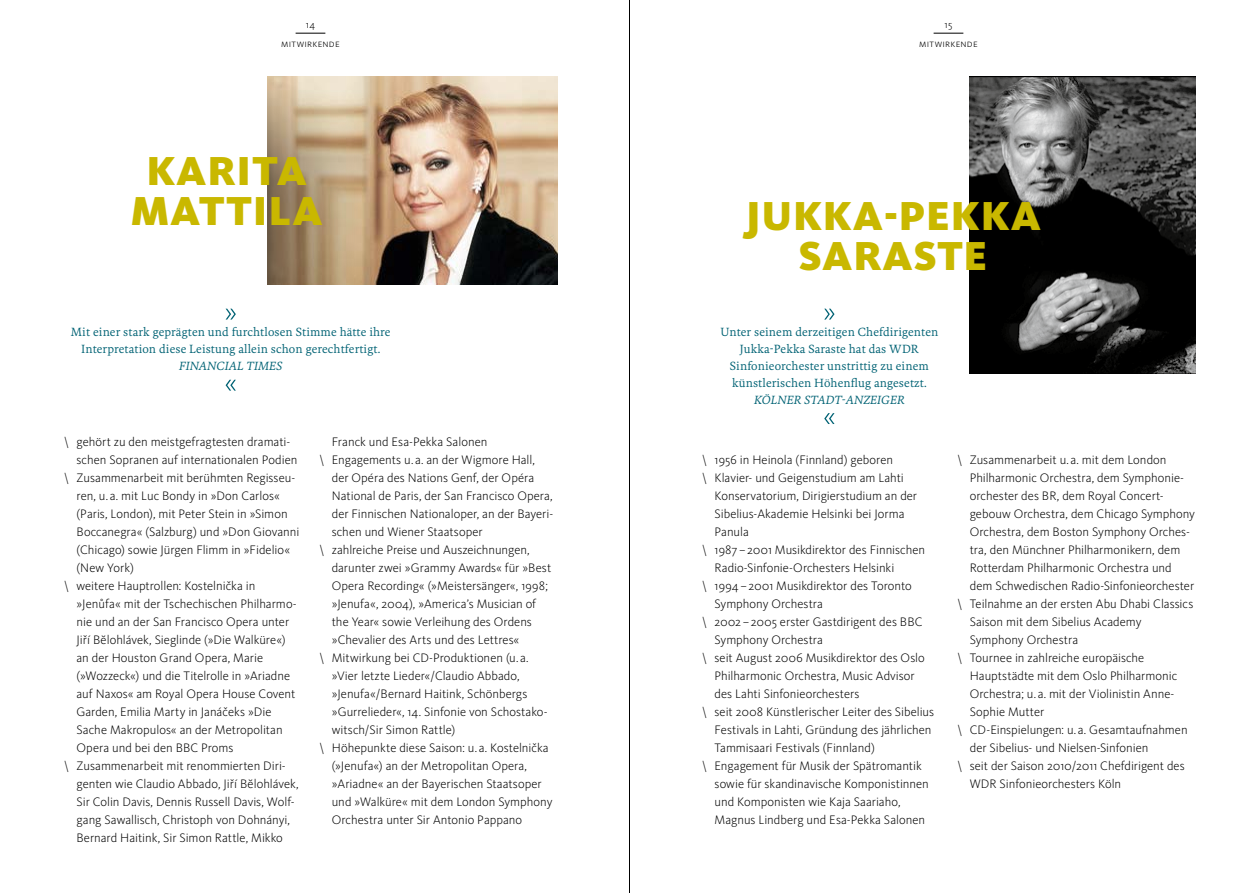
<style>
.page{position:relative;width:1259px;height:893px;background:#fff}
.page>*{position:absolute;margin:0;border:0;box-sizing:border-box;transform-origin:0 0}
.WSO___DIN_A5___Innen{font:900 42px/39.9px "WDR Sans";letter-spacing:.02em;color:#c9b800;text-align:center}
.t1{font:300 12.75px/18px "WDR Sans";color:#000}
.WSO___DIN_A5___Innen-2{font:12px/17px "WDR Serif";letter-spacing:.01em;color:#006274;text-align:center}
.t2{font:italic 12px "WDR Serif";letter-spacing:.01em;color:#006274}
.t3{font:300 10.5px "WDR Sans";letter-spacing:.03em;color:#000}
</style>
<div class="page">
<img style="left:358px;top:77px;width:199px;height:208px">
<svg style="left:268px;top:77px;width:90px;height:208px;background:#b49e7f"></svg>
<hr style="left:933px;top:33px;width:30px;height:1px;background:#000">
<svg style="left:296px;top:33px;width:29px;height:1px"></svg>
<svg style="left:226px;top:309px;width:10px;height:11px"></svg>
<svg style="left:226px;top:380px;width:10px;height:11px"></svg>
<img style="left:969px;top:77px;width:226px;height:297px">
<svg style="left:824px;top:309px;width:10px;height:11px"></svg>
<svg style="left:824px;top:413px;width:10px;height:11px"></svg>
<hr style="left:629px;top:0;width:1px;height:893px;background:#000">
<p class="t3" style="left:306px;top:18px;width:11px">14</p>
<p class="t3" style="left:944px;top:18px;width:9px">15</p>
<p class="t3" style="left:281px;top:37px;width:60px">mitwirkende</p>
<p class="t3" style="left:919px;top:37px;width:60px">mitwirkende</p>
<p class="WSO___DIN_A5___Innen" style="left:131px;top:151px;width:193px">KARITA<br>MATTILA</p>
<p class="WSO___DIN_A5___Innen-2" style="left:71px;top:324px;width:321px">Mit einer stark geprägten und furchtlosen Stimme hätte ihre<br>Interpretation diese Leistung allein schon gerechtfertigt.</p>
<p class="t2" style="left:179px;top:359px;width:105px">FINANCIAL TIMES</p>
<p class="t1" style="left:77px;top:432px;width:222px;text-indent:-13px">\ gehört zu den meistgefragtesten dramati&shy;schen Sopranen auf internationalen Podien</p>
<p class="t1" style="left:77px;top:468px;width:224px;text-indent:-13px">\ Zusammenarbeit mit berühmten Regisseu&shy;ren, u. a. mit Luc Bondy in »Don Carlos« (Paris, London), mit Peter Stein in »Simon Boccanegra« (Salzburg) und »Don Giovanni (Chicago) sowie Jürgen Flimm in »Fidelio« (New York)</p>
<p class="t1" style="left:77px;top:576px;width:222px;text-indent:-13px">\ weitere Hauptrollen: Kostelnička in »Jenůfa« mit der Tschechischen Philharmo&shy;nie und an der San Francisco Opera unter Jiří Bĕlohlávek, Sieglinde (»Die Walküre«) an der Houston Grand Opera, Marie (»Wozzeck«) und die Titelrolle in »Ariadne auf Naxos« am Royal Opera House Covent Garden, Emilia Marty in Janáčeks »Die Sache Makropulos« an der Metropolitan Opera und bei den BBC Proms</p>
<p class="t1" style="left:77px;top:756px;width:224px;text-indent:-13px">\ Zusammenarbeit mit renommierten Diri&shy;genten wie Claudio Abbado, Jiří Bĕlohlávek, Sir Colin Davis, Dennis Russell Davis, Wolf&shy;gang Sawallisch, Christoph von Dohnányi, Bernard Haitink, Sir Simon Rattle, Mikko</p>
<p class="t1" style="left:332px;top:432px;width:157px">Franck und Esa-Pekka Salonen</p>
<p class="t1" style="left:332px;top:450px;width:223px;text-indent:-13px">\ Engagements u. a. an der Wigmore Hall, der Opéra des Nations Genf, der Opéra National de Paris, der San Francisco Opera, der Finnischen Nationaloper, an der Bayeri&shy;schen und Wiener Staatsoper</p>
<p class="t1" style="left:332px;top:540px;width:221px;text-indent:-13px">\ zahlreiche Preise und Auszeichnungen, darunter zwei »Grammy Awards« für »Best Opera Recording« (»Meistersänger«, 1998; »Jenufa«, 2004), »America’s Musician of the Year« sowie Verleihung des Ordens »Chevalier des Arts und des Lettres«</p>
<p class="t1" style="left:332px;top:648px;width:217px;text-indent:-13px">\ Mitwirkung bei CD-Produktionen (u. a. »Vier letzte Lieder«/Claudio Abbado, »Jenufa«/Bernard Haitink, Schönbergs »Gurrelieder«, 14. Sinfonie von Schostako&shy;witsch/Sir Simon Rattle)</p>
<p class="t1" style="left:332px;top:738px;width:222px;text-indent:-13px">\ Höhepunkte diese Saison: u. a. Kostelnička (»Jenufa«) an der Metropolitan Opera, »Ariadne« an der Bayerischen Staatsoper und »Walküre« mit dem London Symphony Orchestra unter Sir Antonio Pappano</p>
<p class="WSO___DIN_A5___Innen" style="left:745px;top:196px;width:297px">JUKKA-PEKKA<br>SARASTE</p>
<p class="WSO___DIN_A5___Innen-2" style="left:720px;top:324px;width:219px">Unter seinem derzeitigen Chefdirigenten Jukka-Pekka Saraste hat das WDR Sinfonieorchester unstrittig zu einem künstlerischen Höhenflug angesetzt.</p>
<p class="t2" style="left:754px;top:393px;width:152px">KÖLNER STADT-ANZEIGER</p>
<p class="t1" style="left:702px;top:450px;width:193px">\ 1956 in Heinola (Finnland) geboren</p>
<p class="t1" style="left:714px;top:468px;width:204px;text-indent:-13px">\ Klavier- und Geigenstudium am Lahti<br>Konservatorium, Dirigierstudium an der<br>Sibelius-Akademie Helsinki bei Jorma<br>Panula</p>
<p class="t1" style="left:714px;top:540px;width:212px;text-indent:-13px">\ 1987–2001 Musikdirektor des Finnischen<br>Radio-Sinfonie-Orchesters Helsinki</p>
<p class="t1" style="left:714px;top:576px;width:199px;text-indent:-13px">\ 1994–2001 Musikdirektor des Toronto<br>Symphony Orchestra</p>
<p class="t1" style="left:714px;top:612px;width:209px;text-indent:-13px">\ 2002–2005 erster Gastdirigent des BBC<br>Symphony Orchestra</p>
<p class="t1" style="left:714px;top:648px;width:212px;text-indent:-13px">\ seit August 2006 Musikdirektor des Oslo<br>Philharmonic Orchestra, Music Advisor des Lahti Sinfonieorchesters</p>
<p class="t1" style="left:714px;top:702px;width:221px;text-indent:-13px">\ seit 2008 Künstlerischer Leiter des Sibelius<br>Festivals in Lahti, Gründung des jährlichen<br>Tammisaari Festivals (Finnland)</p>
<p class="t1" style="left:714px;top:756px;width:216px;text-indent:-13px">\ Engagement für Musik der Spätromantik sowie für skandinavische Komponistinnen und Komponisten wie Kaja Saariaho, Magnus Lindberg und Esa-Pekka Salonen</p>
<p class="t1" style="left:969px;top:450px;width:227px;text-indent:-13px">\ Zusammenarbeit u. a. mit dem London Philharmonic Orchestra, dem Symphonie&shy;orchester des BR, dem Royal Concert&shy;gebouw Orchestra, dem Chicago Symphony Orchestra, dem Boston Symphony Orches&shy;tra, den Münchner Philharmonikern, dem Rotterdam Philharmonic Orchestra und dem Schwedischen Radio-Sinfonieorchester</p>
<p class="t1" style="left:969px;top:594px;width:225px;text-indent:-13px">\ Teilnahme an der ersten Abu Dhabi Classics<br>Saison mit dem Sibelius Academy<br>Symphony Orchestra</p>
<p class="t1" style="left:969px;top:648px;width:209px;text-indent:-13px">\ Tournee in zahlreiche europäische Hauptstädte mit dem Oslo Philharmonic Orchestra; u. a. mit der Violinistin Anne-Sophie Mutter</p>
<p class="t1" style="left:969px;top:720px;width:219px;text-indent:-13px">\ CD-Einspielungen: u. a. Gesamtaufnahmen der Sibelius- und Nielsen-Sinfonien</p>
<p class="t1" style="left:969px;top:756px;width:216px;text-indent:-13px">\ seit der Saison 2010/2011 Chefdirigent des<br>WDR Sinfonieorchesters Köln</p>
</div>
